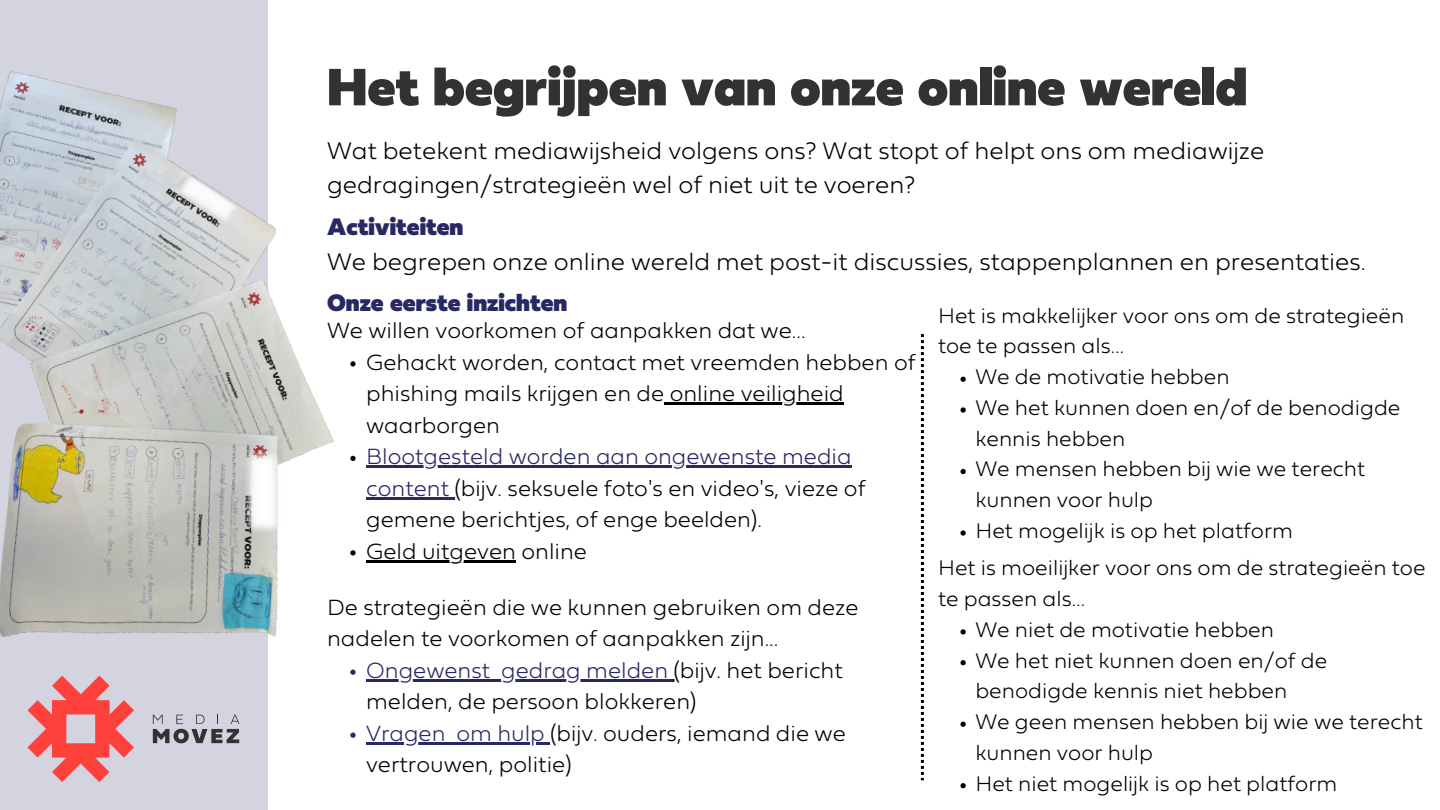
<style>
.page{position:relative;width:1440px;height:810px;background:#fff}
.page>*{position:absolute;margin:0;border:0;box-sizing:border-box;transform-origin:0 0}
.t1{font:55px "Fieldwork Geo Fat";color:#323232}
.t2{font:100 25px/34.5px "Fieldwork Geo";color:#000}
.t3{font:25px "Fieldwork Geo Fat";color:#282864}
.t4{font:100 23px/31.5px "Fieldwork Geo";color:#000}
.t5{font:100 22px/30.8px "Fieldwork Geo";color:#000}
.s1{color:#282864}
</style>
<div class="page">
<div style="left:0;top:0;width:268px;height:810px;background:#d4d4e0"></div>
<svg style="left:921px;top:334px;width:3px;height:446px"></svg>
<svg style="left:27px;top:678px;width:107px;height:104px"></svg>
<svg style="left:153px;top:715px;width:86px;height:28px"></svg>
<img style="left:0;top:71px;width:409px;height:607px">
<img style="left:242px;top:452px;width:44px;height:81px">
<img style="left:174px;top:173px;width:68px;height:53px">
<svg style="left:350px;top:361px;width:6px;height:6px"></svg>
<hr style="left:664px;top:403px;width:180px;height:2px;background:#000">
<svg style="left:350px;top:456px;width:6px;height:5px"></svg>
<hr style="left:366px;top:466px;width:486px;height:2px;background:#282864">
<hr style="left:366px;top:497px;width:89px;height:2px;background:#282864">
<svg style="left:350px;top:550px;width:6px;height:6px"></svg>
<hr style="left:366px;top:560px;width:150px;height:2px;background:#000">
<svg style="left:961px;top:377px;width:5px;height:5px"></svg>
<svg style="left:961px;top:407px;width:5px;height:6px"></svg>
<svg style="left:961px;top:469px;width:5px;height:5px"></svg>
<svg style="left:961px;top:530px;width:5px;height:6px"></svg>
<svg style="left:961px;top:629px;width:5px;height:6px"></svg>
<svg style="left:961px;top:660px;width:5px;height:5px"></svg>
<svg style="left:961px;top:722px;width:5px;height:5px"></svg>
<svg style="left:961px;top:783px;width:5px;height:5px"></svg>
<svg style="left:350px;top:670px;width:6px;height:5px"></svg>
<hr style="left:366px;top:679px;width:124px;height:3px;background:#282864">
<svg style="left:490px;top:679px;width:11px;height:3px"></svg>
<hr style="left:501px;top:679px;width:173px;height:3px;background:#282864">
<svg style="left:350px;top:733px;width:6px;height:5px"></svg>
<hr style="left:366px;top:742px;width:80px;height:3px;background:#282864">
<svg style="left:446px;top:742px;width:10px;height:3px"></svg>
<hr style="left:456px;top:742px;width:94px;height:3px;background:#282864">
<h1 class="t1" style="left:327px;top:68px;width:922px">Het begrijpen van onze online wereld</h1>
<p class="t2" style="left:327px;top:135px;width:939px">Wat betekent mediawijsheid volgens ons? Wat stopt of helpt ons om mediawijze gedragingen/strategieën wel of niet uit te voeren?</p>
<p class="t3" style="left:327px;top:218px;width:138px">Activiteiten</p>
<p class="t2" style="left:327px;top:246px;width:1040px">We begrepen onze online wereld met post-it discussies, stappenplannen en presentaties.</p>
<p class="t3" style="left:327px;top:293px;width:242px">Onze eerste inzichten</p>
<p class="t5" style="left:938px;top:302px;width:468px">Het is makkelijker voor ons om de strategieën toe te passen als…</p>
<p class="t4" style="left:327px;top:317px;width:480px">We willen voorkomen of aanpakken dat we...</p>
<p class="t4" style="left:366px;top:348px;width:551px">Gehackt worden, contact met vreemden hebben of phishing mails krijgen en de online veiligheid waarborgen</p>
<p class="t4" style="left:366px;top:443px;width:501px"><span class="s1">Blootgesteld worden aan ongewenste media content</span> (bijv. seksuele foto's en video's, vieze of gemene berichtjes, of enge beelden).<br>Geld uitgeven online</p>
<p class="t5" style="left:975px;top:363px;width:427px">We de motivatie hebben<br>We het kunnen doen en/of de benodigde kennis hebben<br>We mensen hebben bij wie we terecht kunnen voor hulp<br>Het mogelijk is op het platform</p>
<p class="t5" style="left:938px;top:555px;width:489px">Het is moeilijker voor ons om de strategieën toe te passen als…</p>
<p class="t4" style="left:327px;top:593px;width:533px">De strategieën die we kunnen gebruiken om deze nadelen te voorkomen of aanpakken zijn...</p>
<p class="t5" style="left:975px;top:616px;width:449px">We niet de motivatie hebben<br>We het niet kunnen doen en/of de benodigde kennis niet hebben<br>We geen mensen hebben bij wie we terecht kunnen voor hulp<br>Het niet mogelijk is op het platform</p>
<p class="t4" style="left:366px;top:656px;width:481px"><span class="s1">Ongewenst gedrag melden</span> (bijv. het bericht melden, de persoon blokkeren)<br><span class="s1">Vragen om hulp</span> (bijv. ouders, iemand die we vertrouwen, politie)</p>
</div>
